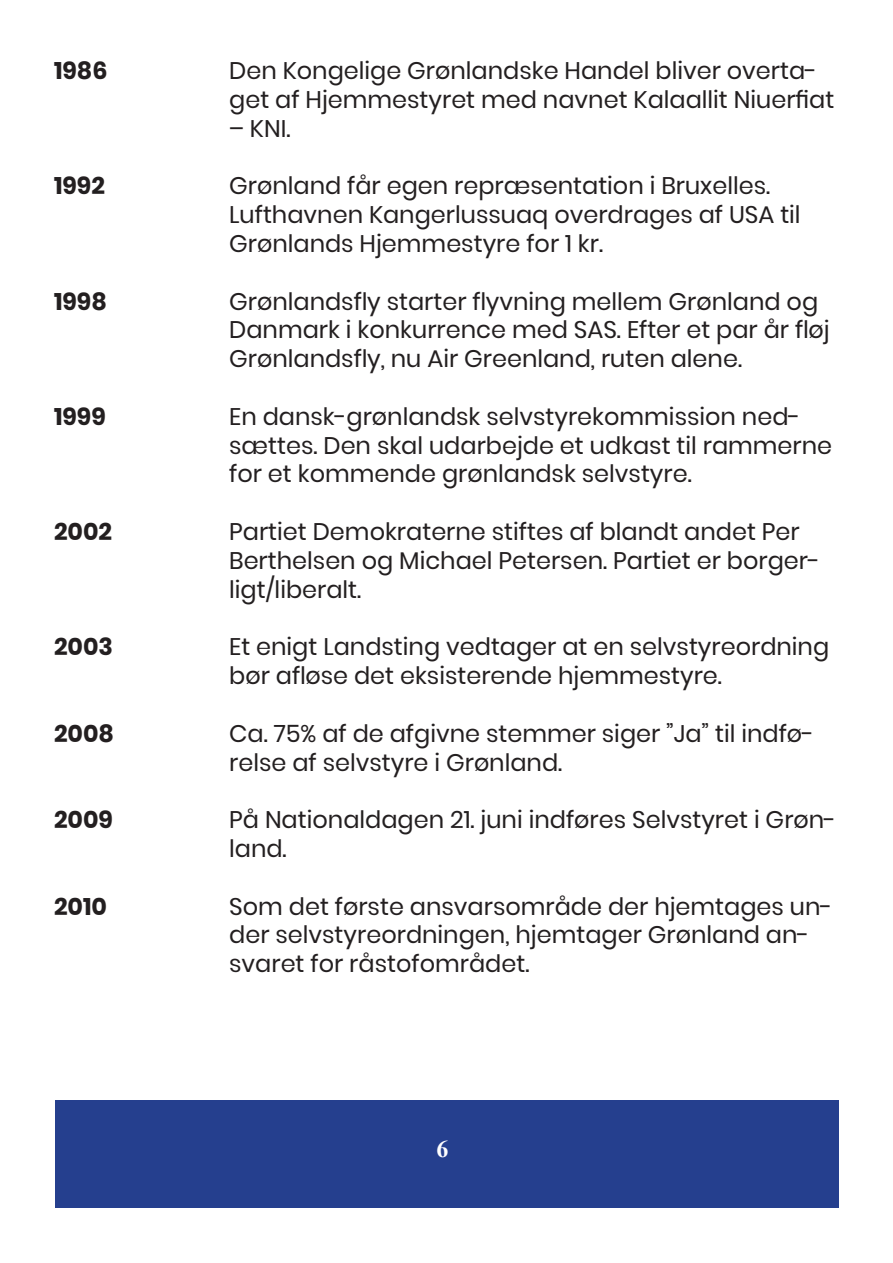
<style>
.page{position:relative;width:893px;height:1263px;background:#fff}
.page>*{position:absolute;margin:0;border:0;box-sizing:border-box;transform-origin:0 0}
.t1{font:24px/28.8px "Poppins";color:#231f20}
.t2{font:700 24px "Poppins";color:#231f20}
.t3{font:700 24px "Times New Roman";color:#fff}
</style>
<div class="page">
<div style="left:55px;top:1100px;width:783px;height:108px;background:#253f8e"></div>
<p class="t2" style="left:54px;top:57px;width:55px">1986</p>
<p class="t2" style="left:54px;top:172px;width:52px">1992</p>
<p class="t2" style="left:54px;top:287px;width:54px">1998</p>
<p class="t2" style="left:54px;top:402px;width:53px">1999</p>
<p class="t2" style="left:54px;top:518px;width:60px">2002</p>
<p class="t2" style="left:54px;top:633px;width:61px">2003</p>
<p class="t2" style="left:54px;top:719px;width:61px">2008</p>
<p class="t2" style="left:54px;top:806px;width:60px">2009</p>
<p class="t2" style="left:54px;top:892px;width:55px">2010</p>
<p class="t1" style="left:229px;top:57px;width:607px">Den Kongelige Grønlandske Handel bliver overta&shy;get af Hjemmestyret med navnet Kalaallit Niuerfiat</p>
<p class="t1" style="left:229px;top:114px;width:63px">– KNI.</p>
<p class="t1" style="left:229px;top:172px;width:573px">Grønland får egen repræsentation i Bruxelles.<br>Lufthavnen Kangerlussuaq overdrages af USA til<br>Grønlands Hjemmestyre for 1 kr.</p>
<p class="t1" style="left:229px;top:287px;width:602px">Grønlandsfly starter flyvning mellem Grønland og<br>Danmark i konkurrence med SAS. Efter et par år fløj<br>Grønlandsfly, nu Air Greenland, ruten alene.</p>
<p class="t1" style="left:229px;top:402px;width:604px">En dansk-grønlandsk selvstyrekommission ned&shy;sættes. Den skal udarbejde et udkast til rammerne for et kommende grønlandsk selvstyre.</p>
<p class="t1" style="left:229px;top:517px;width:592px">Partiet Demokraterne stiftes af blandt andet Per<br>Berthelsen og Michael Petersen. Partiet er borger&shy;ligt/liberalt.</p>
<p class="t1" style="left:229px;top:633px;width:602px">Et enigt Landsting vedtager at en selvstyreordning bør afløse det eksisterende hjemmestyre.</p>
<p class="t1" style="left:229px;top:719px;width:587px">Ca. 75% af de afgivne stemmer siger ”Ja” til indfø&shy;relse af selvstyre i Grønland.</p>
<p class="t1" style="left:229px;top:805px;width:609px">På Nationaldagen 21. juni indføres Selvstyret i Grøn&shy;land.</p>
<p class="t1" style="left:229px;top:892px;width:605px">Som det første ansvarsområde der hjemtages un&shy;der selvstyreordningen, hjemtager Grønland an&shy;svaret for råstofområdet.</p>
<p class="t3" style="left:436px;top:1131px;width:13px">6</p>
</div>
